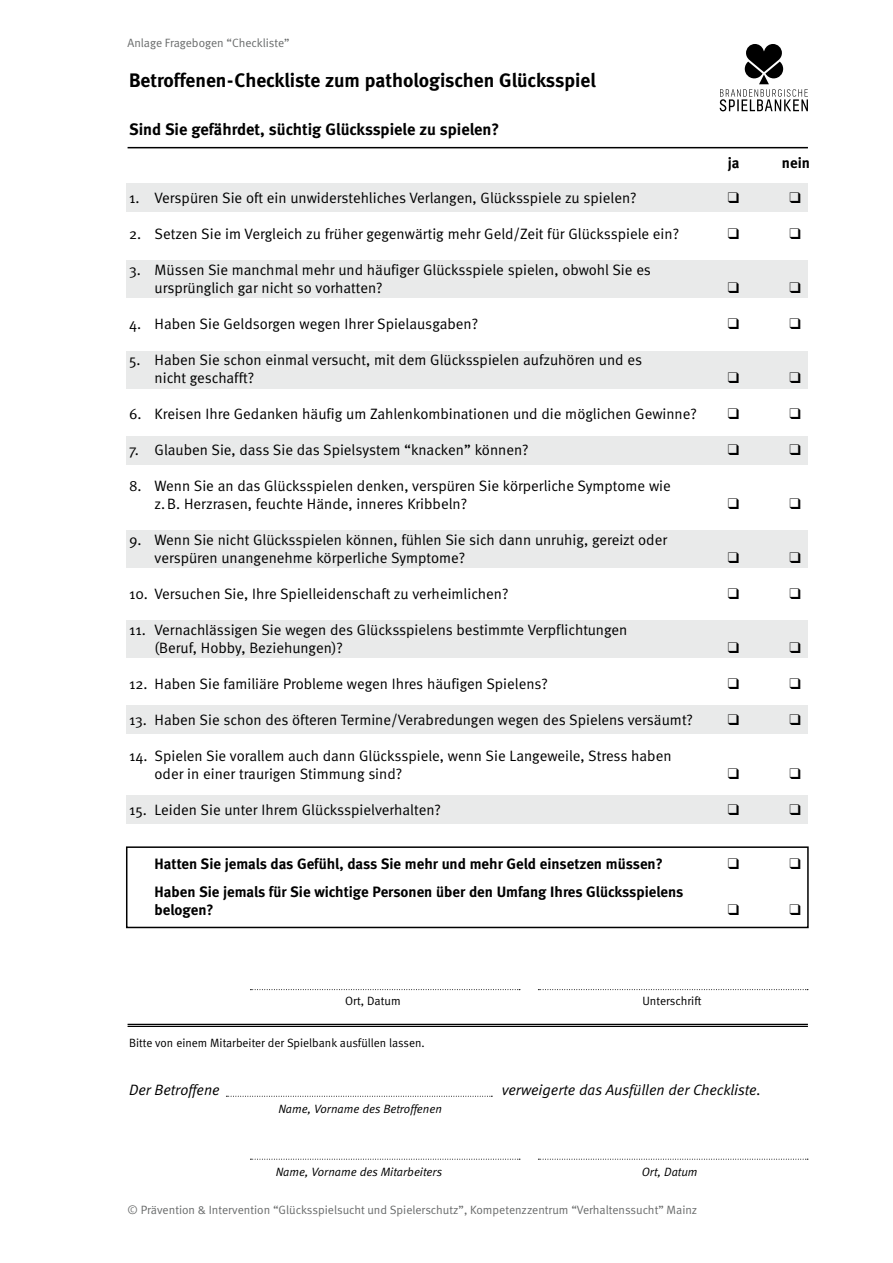
<style>
.page{position:relative;width:893px;height:1263px;background:#fff}
.page>*{position:absolute;margin:0;border:0;box-sizing:border-box;transform-origin:0 0}
.t1{font:700 19.5px "Meta";color:#000}
.t2{font:700 16.5px "Meta";color:#000}
.t3{font:15px/18px "Meta Normal";color:#000}
.t4{font:700 15px/18px "Meta";color:#000}
.t5{font:italic 15px "Meta Normal";color:#000}
.t6{font:12px "Meta Normal";color:#6a6c6c}
.t7{font:12px "Meta Normal";color:#000}
.t8{font:italic 12px "Meta Normal";color:#000}
</style>
<div class="page">
<div style="left:127px;top:184px;width:681px;height:28px;background:#e9eaea"></div>
<div style="left:127px;top:436px;width:681px;height:29px;background:#e9eaea"></div>
<div style="left:127px;top:705px;width:681px;height:28px;background:#e9eaea"></div>
<div style="left:127px;top:795px;width:681px;height:28px;background:#e9eaea"></div>
<div style="left:127px;top:260px;width:681px;height:37px;background:#e9eaea"></div>
<div style="left:127px;top:351px;width:681px;height:38px;background:#e9eaea"></div>
<div style="left:127px;top:531px;width:681px;height:37px;background:#e9eaea"></div>
<div style="left:127px;top:621px;width:681px;height:37px;background:#e9eaea"></div>
<div style="left:126px;top:846px;width:683px;height:82px;border:2px solid #000"></div>
<hr style="left:128px;top:1024px;width:680px;height:1px;background:#000">
<hr style="left:128px;top:1026px;width:680px;height:1px;background:#000">
<svg style="left:538px;top:989px;width:270px;height:1px"></svg>
<svg style="left:250px;top:989px;width:270px;height:1px"></svg>
<svg style="left:538px;top:1159px;width:270px;height:1px"></svg>
<svg style="left:250px;top:1159px;width:270px;height:1px"></svg>
<svg style="left:226px;top:1096px;width:266px;height:1px"></svg>
<hr style="left:128px;top:147px;width:680px;height:1px;background:#000">
<svg style="left:720px;top:44px;width:88px;height:67px"></svg>
<p class="t6" style="left:128px;top:36px;width:164px">Anlage Fragebogen “Checkliste”</p>
<h1 class="t1" style="left:129px;top:68px;width:468px">Betroffenen-Checkliste zum pathologischen Glücksspiel</h1>
<p class="t2" style="left:129px;top:119px;width:372px">Sind Sie gefährdet, süchtig Glücksspiele zu spielen?</p>
<p class="t3" style="left:129px;top:188px;width:509px">1. Verspüren Sie oft ein unwiderstehliches Verlangen, Glücksspiele zu spielen?</p>
<p class="t3" style="left:129px;top:224px;width:552px">2. Setzen Sie im Vergleich zu früher gegenwärtig mehr Geld/Zeit für Glücksspiele ein?</p>
<p class="t3" style="left:155px;top:260px;width:498px;text-indent:-26px">3. Müssen Sie manchmal mehr und häufiger Glücksspiele spielen, obwohl Sie es ursprünglich gar nicht so vorhatten?</p>
<p class="t3" style="left:129px;top:314px;width:351px">4. Haben Sie Geldsorgen wegen Ihrer Spielausgaben?</p>
<p class="t3" style="left:155px;top:350px;width:489px;text-indent:-26px">5. Haben Sie schon einmal versucht, mit dem Glücksspielen aufzuhören und es nicht geschafft?</p>
<p class="t3" style="left:129px;top:404px;width:569px">6. Kreisen Ihre Gedanken häufig um Zahlenkombinationen und die möglichen Gewinne?</p>
<p class="t3" style="left:129px;top:440px;width:401px">7. Glauben Sie, dass Sie das Spielsystem “knacken” können?</p>
<p class="t3" style="left:155px;top:476px;width:518px;text-indent:-26px">8. Wenn Sie an das Glücksspielen denken, verspüren Sie körperliche Symptome wie z.B. Herzrasen, feuchte Hände, inneres Kribbeln?</p>
<p class="t3" style="left:155px;top:530px;width:514px;text-indent:-26px">9. Wenn Sie nicht Glücksspielen können, fühlen Sie sich dann unruhig, gereizt oder verspüren unangenehme körperliche Symptome?</p>
<p class="t3" style="left:129px;top:584px;width:381px">10. Versuchen Sie, Ihre Spielleidenschaft zu verheimlichen?</p>
<p class="t3" style="left:155px;top:620px;width:474px;text-indent:-26px">11. Vernachlässigen Sie wegen des Glücksspielens bestimmte Verpflichtungen (Beruf, Hobby, Beziehungen)?</p>
<p class="t3" style="left:129px;top:674px;width:420px">12. Haben Sie familiäre Probleme wegen Ihres häufigen Spielens?</p>
<p class="t3" style="left:129px;top:710px;width:565px">13. Haben Sie schon des öfteren Termine/Verabredungen wegen des Spielens versäumt?</p>
<p class="t3" style="left:155px;top:746px;width:518px;text-indent:-26px">14. Spielen Sie vorallem auch dann Glücksspiele, wenn Sie Langeweile, Stress haben oder in einer traurigen Stimmung sind?</p>
<p class="t3" style="left:129px;top:800px;width:313px">15. Leiden Sie unter Ihrem Glücksspielverhalten?</p>
<p class="t4" style="left:155px;top:854px;width:510px">Hatten Sie jemals das Gefühl, dass Sie mehr und mehr Geld einsetzen müssen?</p>
<p class="t4" style="left:155px;top:883px;width:530px">Haben Sie jemals für Sie wichtige Personen über den Umfang Ihres Glücksspielens belogen?</p>
<p class="t4" style="left:728px;top:153px;width:13px">ja</p>
<p class="t4" style="left:782px;top:153px;width:30px">nein</p>
<p class="t7" style="left:345px;top:994px;width:57px">Ort, Datum</p>
<p class="t7" style="left:642px;top:994px;width:61px">Unterschrift</p>
<p class="t7" style="left:129px;top:1036px;width:297px">Bitte von einem Mitarbeiter der Spielbank ausfüllen lassen.</p>
<p class="t5" style="left:129px;top:1081px;width:92px">Der Betroffene</p>
<p class="t5" style="left:502px;top:1081px;width:261px">verweigerte das Ausfüllen der Checkliste.</p>
<p class="t8" style="left:278px;top:1102px;width:165px">Name, Vorname des Betroffenen</p>
<p class="t8" style="left:276px;top:1165px;width:168px">Name, Vorname des Mitarbeiters</p>
<p class="t8" style="left:642px;top:1165px;width:57px">Ort, Datum</p>
<p class="t6" style="left:128px;top:1203px;width:571px">© Prävention &amp; Intervention “Glücksspielsucht und Spielerschutz”, Kompetenzzentrum “Verhaltenssucht” Mainz</p>
</div>
